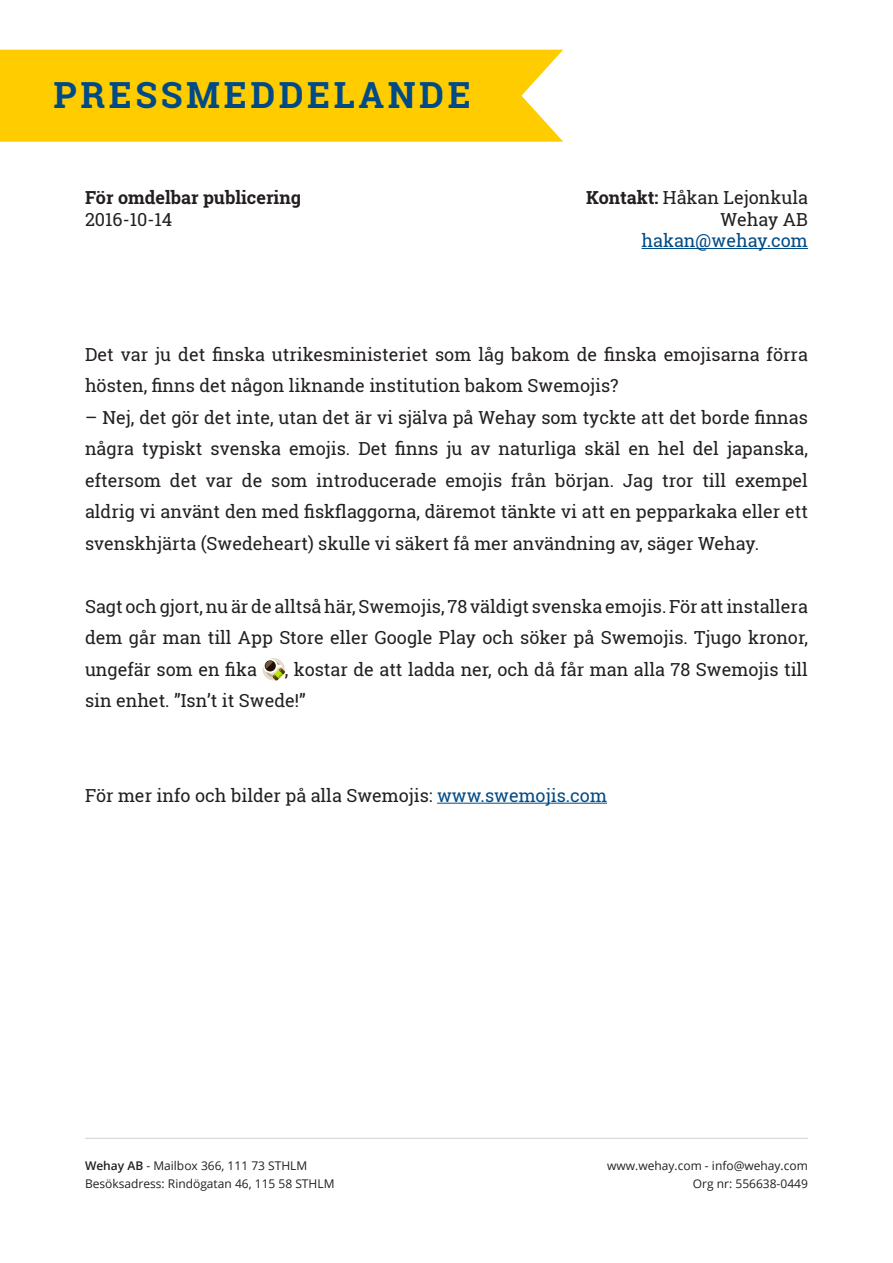
<style>
.page{position:relative;width:893px;height:1263px;background:#fff}
.page>*{position:absolute;margin:0;border:0;box-sizing:border-box;transform-origin:0 0}
.t1{font:700 36px "Roboto Slab";letter-spacing:.1em;color:#004b87}
.t2{font:18px/31.5px "Roboto Slab";color:#231f20}
.t3{font:700 18px "Roboto Slab";color:#231f20}
.t4{font:18px "Roboto Slab";color:#004b87}
.t5{font:12px/18px "Open Sans";color:#231f20}
.s1{font-weight:700}
.s2{color:#004b87}
.s3{font-weight:600}
</style>
<div class="page">
<hr style="left:642px;top:248px;width:166px;height:1px;background:#004b87">
<div style="left:0;top:50px;width:563px;height:92px;background:#fc0"></div>
<hr style="left:85px;top:1138px;width:723px;height:1px;background:#d1d2d4">
<hr style="left:437px;top:803px;width:170px;height:1px;background:#004b87">
<svg style="left:262px;top:658px;width:23px;height:22px"></svg>
<svg style="left:263px;top:659px;width:22px;height:21px"></svg>
<h1 class="t1" style="left:54px;top:71px;width:419px">PRESSMEDDELANDE</h1>
<p class="t3" style="left:85px;top:185px;width:217px">För omdelbar publicering</p>
<p class="t2" style="left:586px;top:181px;width:223px"><span class="s1">Kontakt:</span> Håkan Lejonkula</p>
<p class="t2" style="left:85px;top:203px;width:89px">2016-10-14</p>
<p class="t2" style="left:721px;top:203px;width:89px">Wehay AB</p>
<p class="t4" style="left:642px;top:228px;width:168px">hakan@wehay.com</p>
<p class="t2" style="left:85px;top:338px;width:724px">Det var ju det finska utrikesministeriet som låg bakom de finska emojisarna förra hösten, finns det någon liknande institution bakom Swemojis?</p>
<p class="t2" style="left:85px;top:401px;width:724px;text-align:justify">– Nej, det gör det inte, utan det är vi själva på Wehay som tyckte att det borde finnas några typiskt svenska emojis. Det finns ju av naturliga skäl en hel del japanska, eftersom det var de som introducerade emojis från början. Jag tror till exempel aldrig vi använt den med fiskflaggorna, däremot tänkte vi att en pepparkaka eller ett svenskhjärta (Swedeheart) skulle vi säkert få mer användning av, säger Wehay.</p>
<p class="t2" style="left:85px;top:590px;width:724px;text-align:justify">Sagt och gjort, nu är de alltså här, Swemojis, 78 väldigt svenska emojis. För att installera dem går man till App Store eller Google Play och söker på Swemojis. Tjugo kronor, ungefär som en fika</p>
<p class="t2" style="left:85px;top:653px;width:724px;text-indent:200px">, kostar de att ladda ner, och då får man alla 78 Swemojis till sin enhet. ”Isn’t it Swede!”</p>
<p class="t2" style="left:85px;top:779px;width:523px">För mer info och bilder på alla Swemojis: <span class="s2">www.swemojis.com</span></p>
<p class="t5" style="left:85px;top:1156px;width:251px"><span class="s3">Wehay AB</span> - Mailbox 366, 111 73 STHLM<br>Besöksadress: Rindögatan 46, 115 58 STHLM</p>
<p class="t5" style="left:607px;top:1156px;width:202px;text-align:right">www.wehay.com - info@wehay.com<br>Org nr: 556638-0449</p>
</div>
